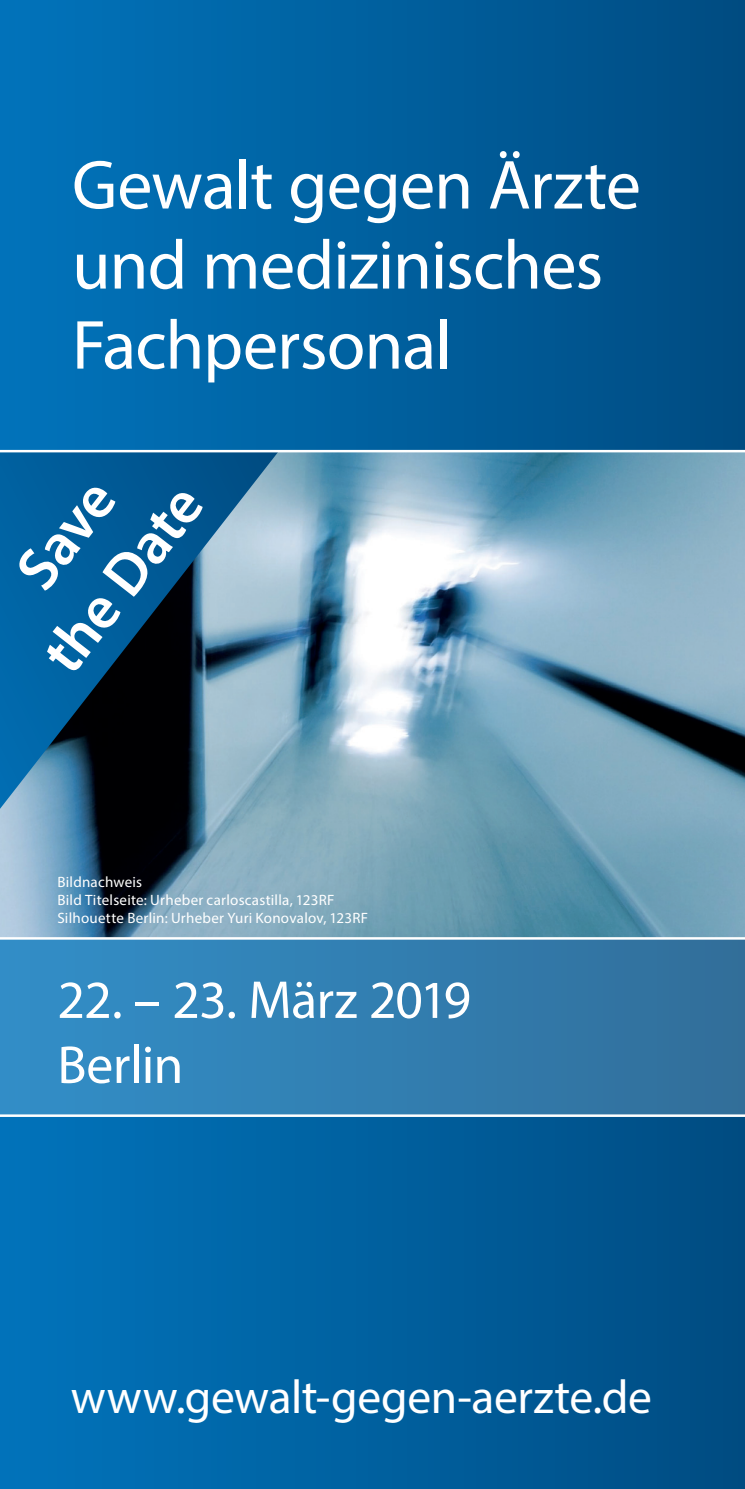
<style>
.page{position:relative;width:745px;height:1489px;background:#fff}
.page>*{position:absolute;margin:0;border:0;box-sizing:border-box;transform-origin:0 0}
.Titel{font:70px/80px "Myriad Pro";letter-spacing:-.015em;color:#fff}
.Titel-2{font:600 60px "Myriad Pro";color:#fff}
.Titel-3{font:53.75px "Myriad Pro";letter-spacing:-.015em;color:#fff}
.Titel-4{font:47.5px "Myriad Pro";letter-spacing:-.01em;color:#fff}
.Programm_Standard{font:15px "Myriad Pro";letter-spacing:.02em;color:#fff}
.Allg_Info_Head{font:15px "Myriad Pro";letter-spacing:.015em;color:#fff}
</style>
<div class="page">
<div style="left:0;top:0;width:744px;height:1488px;background:linear-gradient(to right,#0174bc,#004d82)"></div>
<div style="left:0;top:939px;width:744px;height:177px;background:linear-gradient(to right,#328fc8,#326f9a)"></div>
<img style="left:0;top:452px;width:744px;height:485px">
<hr style="left:0;top:937px;width:744px;height:2px;background:#fff">
<hr style="left:0;top:1114px;width:744px;height:2px;background:#fff">
<svg style="left:0;top:452px;width:278px;height:356px;background:#286288"></svg>
<hr style="left:0;top:450px;width:744px;height:2px;background:#fff">
<p class="Titel" style="left:72px;top:144px;width:570px">Gewalt gegen Ärzte und medizinisches<br>Fachpersonal</p>
<p class="Titel-2" style="left:-1px;top:558px;width:121px;rotate:-52deg">Save</p>
<p class="Titel-2" style="left:25px;top:641px;width:220px;rotate:-52deg">the Date</p>
<p class="Allg_Info_Head" style="left:57px;top:872px;width:86px">Bildnachweis</p>
<p class="Programm_Standard" style="left:57px;top:890px;width:278px">Bild Titelseite: Urheber carloscastilla, 123RF</p>
<p class="Programm_Standard" style="left:57px;top:908px;width:312px">Silhouette Berlin: Urheber Yuri Konovalov, 123RF</p>
<p class="Titel-3" style="left:57px;top:966px;width:415px">22. – 23. März 2019</p>
<p class="Titel-3" style="left:57px;top:1031px;width:127px">Berlin</p>
<p class="Titel-4" style="left:71px;top:1367px;width:582px">www.gewalt-gegen-aerzte.de</p>
</div>
